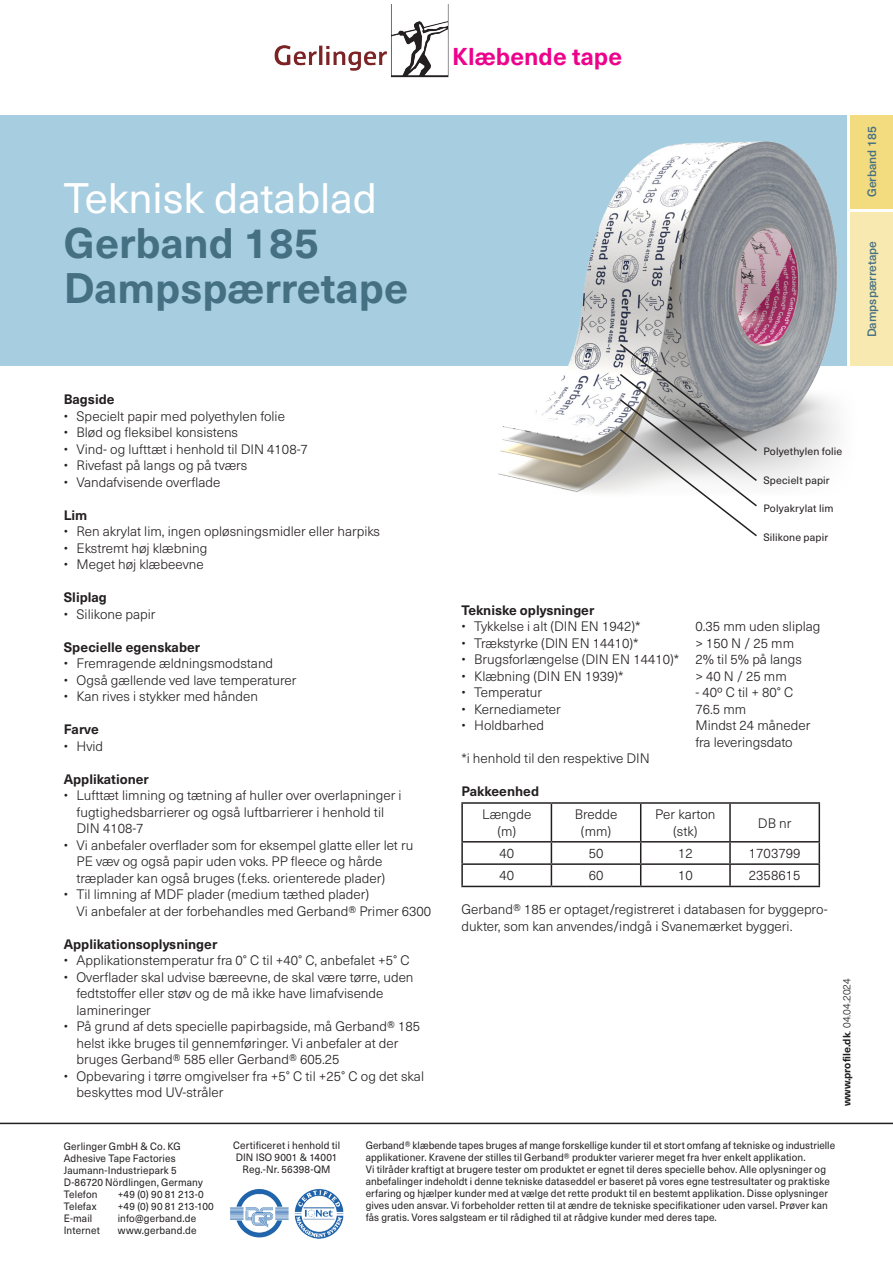
<style>
.page{position:relative;width:893px;height:1263px;background:#fff}
.page>*{position:absolute;margin:0;border:0;box-sizing:border-box;transform-origin:0 0}
.t1{font:700 42px "Neue Haas Unica W1 G";color:#456f82}
.t2{font:42px "Neue Haas Unica W1 G";color:#fff}
.t3{font:700 24px "Neue Haas Unica W1 G";color:#ed028c}
.t4{font:300 13.5px/16.5px "Neue Haas Unica W1 G";color:#231f20}
.t5{font:700 13.5px "Neue Haas Unica W1 G";color:#231f20}
.t6{font:500 12px "Neue Haas Unica W1 G";color:#456f82}
.t7{font:10.5px/12px "Neue Haas Unica W1 G";letter-spacing:.01em;color:#231f20;scale:.95 1}
.t8{font:10.5px "Neue Haas Unica W1 G";letter-spacing:.01em;color:#231f20}
.PF_skema_brød{font:700 10.5px "Neue Haas Unica W1 G";letter-spacing:-.005em;color:#231f20}
.t9{font:10.5px "Neue Haas Unica W1 G";letter-spacing:-.015em;color:#231f20;scale:.95 1}
.s1{font-weight:300}
</style>
<div class="page">
<div style="left:0;top:115px;width:846px;height:251px;background:#a7cde0"></div>
<img style="left:274px;top:4px;width:175px;height:74px">
<img style="left:498px;top:137px;width:361px;height:356px">
<svg style="left:618px;top:342px;width:140px;height:195px"></svg>
<hr style="left:0;top:1123px;width:893px;height:1px;background:#231f20">
<hr style="left:461px;top:802px;width:90px;height:2px;background:#231f20">
<hr style="left:461px;top:804px;width:2px;height:37px;background:#231f20">
<hr style="left:551px;top:802px;width:90px;height:2px;background:#231f20">
<hr style="left:551px;top:804px;width:1px;height:37px;background:#231f20">
<hr style="left:641px;top:802px;width:89px;height:2px;background:#231f20">
<hr style="left:640px;top:804px;width:1px;height:37px;background:#231f20">
<hr style="left:730px;top:802px;width:90px;height:2px;background:#231f20">
<hr style="left:729px;top:804px;width:2px;height:37px;background:#231f20">
<hr style="left:819px;top:804px;width:1px;height:37px;background:#231f20">
<hr style="left:461px;top:841px;width:90px;height:1px;background:#231f20">
<hr style="left:461px;top:842px;width:2px;height:21px;background:#231f20">
<hr style="left:551px;top:841px;width:90px;height:1px;background:#231f20">
<hr style="left:641px;top:841px;width:89px;height:1px;background:#231f20">
<hr style="left:730px;top:841px;width:90px;height:1px;background:#231f20">
<hr style="left:729px;top:842px;width:2px;height:21px;background:#231f20">
<hr style="left:461px;top:863px;width:90px;height:2px;background:#231f20">
<hr style="left:461px;top:865px;width:2px;height:21px;background:#231f20">
<hr style="left:551px;top:863px;width:90px;height:2px;background:#231f20">
<svg style="left:551px;top:842px;width:1px;height:44px"></svg>
<hr style="left:641px;top:863px;width:89px;height:2px;background:#231f20">
<svg style="left:640px;top:842px;width:1px;height:44px"></svg>
<hr style="left:730px;top:863px;width:90px;height:2px;background:#231f20">
<hr style="left:729px;top:865px;width:2px;height:21px;background:#231f20">
<svg style="left:819px;top:842px;width:1px;height:44px"></svg>
<hr style="left:461px;top:886px;width:90px;height:1px;background:#231f20">
<hr style="left:551px;top:886px;width:90px;height:1px;background:#231f20">
<hr style="left:641px;top:886px;width:89px;height:1px;background:#231f20">
<hr style="left:730px;top:886px;width:90px;height:1px;background:#231f20">
<div style="left:850px;top:115px;width:43px;height:93px;background:#f3dc80"></div>
<div style="left:850px;top:213px;width:43px;height:153px;background:#f7e9b0"></div>
<img style="left:230px;top:1189px;width:114px;height:50px">
<p class="t2" style="left:64px;top:167px;width:315px">Teknisk datablad</p>
<p class="t1" style="left:64px;top:211px;width:257px">Gerband 185</p>
<p class="t1" style="left:64px;top:256px;width:346px">Dampspærretape</p>
<p class="t3" style="left:452px;top:38px;width:172px">Klæbende tape</p>
<p class="t6" style="left:863px;top:197px;width:73px;rotate:-90deg">Gerband 185</p>
<p class="t6" style="left:863px;top:337px;width:98px;rotate:-90deg">Dampspærretape</p>
<p class="t5" style="left:64px;top:389px;width:52px">Bagside</p>
<p class="t4" style="left:64px;top:407px;width:223px">• Specielt papir med polyethylen folie</p>
<p class="t4" style="left:64px;top:423px;width:176px">• Blød og fleksibel konsistens</p>
<p class="t4" style="left:64px;top:440px;width:246px">• Vind- og lufttæt i henhold til DIN 4108-7</p>
<p class="t4" style="left:64px;top:456px;width:185px">• Rivefast på langs og på tværs</p>
<p class="t4" style="left:64px;top:473px;width:158px">• Vandafvisende overflade</p>
<p class="t5" style="left:64px;top:504px;width:25px">Lim</p>
<p class="t4" style="left:64px;top:522px;width:318px">• Ren akrylat lim, ingen opløsningsmidler eller harpiks</p>
<p class="t4" style="left:64px;top:539px;width:145px">• Ekstremt høj klæbning</p>
<p class="t4" style="left:64px;top:555px;width:142px">• Meget høj klæbeevne</p>
<p class="t5" style="left:64px;top:587px;width:45px">Sliplag</p>
<p class="t4" style="left:64px;top:605px;width:93px">• Silikone papir</p>
<p class="t5" style="left:64px;top:636px;width:138px">Specielle egenskaber</p>
<p class="t4" style="left:64px;top:654px;width:211px">• Fremragende ældningsmodstand</p>
<p class="t4" style="left:64px;top:671px;width:234px">• Også gællende ved lave temperaturer</p>
<p class="t4" style="left:64px;top:687px;width:196px">• Kan rives i stykker med hånden</p>
<p class="t5" style="left:64px;top:719px;width:37px">Farve</p>
<p class="t4" style="left:64px;top:737px;width:41px">• Hvid</p>
<p class="t5" style="left:64px;top:768px;width:87px">Applikationer</p>
<p class="t4" style="left:77px;top:786px;width:327px;text-indent:-13px">• Lufttæt limning og tætning af huller over overlapninger i fugtighedsbarrierer og også luftbarrierer i henhold til<br>DIN 4108-7</p>
<p class="t4" style="left:77px;top:836px;width:338px;text-indent:-13px">• Vi anbefaler overflader som for eksempel glatte eller let ru<br>PE væv og også papir uden voks. PP fleece og hårde træplader kan også bruges (f.eks. orienterede plader)</p>
<p class="t4" style="left:77px;top:885px;width:356px;text-indent:-13px">• Til limning af MDF plader (medium tæthed plader)<br>Vi anbefaler at der forbehandles med Gerband® Primer 6300</p>
<p class="t5" style="left:64px;top:933px;width:155px">Applikationsoplysninger</p>
<p class="t4" style="left:64px;top:951px;width:347px">• Applikationstemperatur fra 0° C til +40° C, anbefalet +5° C</p>
<p class="t4" style="left:77px;top:968px;width:339px;text-indent:-13px">• Overflader skal udvise bæreevne, de skal være tørre, uden fedtstoffer eller støv og de må ikke have limafvisende lamineringer</p>
<p class="t4" style="left:77px;top:1017px;width:345px;text-indent:-13px">• På grund af dets specielle papirbagside, må Gerband® 185 helst ikke bruges til gennemføringer. Vi anbefaler at der bruges Gerband® 585 eller Gerband® 605.25</p>
<p class="t4" style="left:77px;top:1067px;width:349px;text-indent:-13px">• Opbevaring i tørre omgivelser fra +5° C til +25° C og det skal beskyttes mod UV-stråler</p>
<p class="t8" style="left:763px;top:444px;width:81px">Polyethylen folie</p>
<p class="t8" style="left:763px;top:472px;width:68px">Specielt papir</p>
<p class="t8" style="left:763px;top:501px;width:72px">Polyakrylat lim</p>
<p class="t8" style="left:763px;top:529px;width:66px">Silikone papir</p>
<p class="t5" style="left:461px;top:600px;width:134px">Tekniske oplysninger</p>
<p class="t4" style="left:461px;top:617px;width:181px">• Tykkelse i alt (DIN EN 1942)*</p>
<p class="t4" style="left:695px;top:617px;width:127px">0.35 mm uden sliplag</p>
<p class="t4" style="left:461px;top:634px;width:179px">• Trækstyrke (DIN EN 14410)*</p>
<p class="t4" style="left:695px;top:634px;width:100px">&gt; 150 N / 25 mm</p>
<p class="t4" style="left:461px;top:650px;width:342px">• Brugsforlængelse (DIN EN 14410)* 2% til 5% på langs</p>
<p class="t4" style="left:461px;top:667px;width:164px">• Klæbning (DIN EN 1939)*</p>
<p class="t4" style="left:695px;top:667px;width:93px">&gt; 40 N / 25 mm</p>
<p class="t4" style="left:461px;top:683px;width:82px">• Temperatur</p>
<p class="t4" style="left:695px;top:683px;width:99px">- 40º C til + 80° C</p>
<p class="t4" style="left:461px;top:700px;width:101px">• Kernediameter</p>
<p class="t4" style="left:695px;top:700px;width:52px">76.5 mm</p>
<p class="t4" style="left:461px;top:716px;width:84px">• Holdbarhed</p>
<p class="t4" style="left:695px;top:716px;width:117px">Mindst 24 måneder fra leveringsdato</p>
<p class="t4" style="left:461px;top:749px;width:190px">*i henhold til den respektive DIN</p>
<p class="t5" style="left:461px;top:781px;width:79px">Pakkeenhed</p>
<p class="t4" style="left:482px;top:806px;width:51px;text-align:center">Længde (m)</p>
<p class="t4" style="left:575px;top:806px;width:44px;text-align:center">Bredde (mm)</p>
<p class="t4" style="left:655px;top:806px;width:62px;text-align:center">Per karton (stk)</p>
<p class="t4" style="left:758px;top:814px;width:35px">DB nr</p>
<p class="t4" style="left:499px;top:844px;width:16px">40</p>
<p class="t4" style="left:589px;top:844px;width:16px">50</p>
<p class="t4" style="left:678px;top:844px;width:16px">12</p>
<p class="t4" style="left:749px;top:844px;width:53px">1703799</p>
<p class="t4" style="left:499px;top:867px;width:16px">40</p>
<p class="t4" style="left:589px;top:867px;width:16px">60</p>
<p class="t4" style="left:678px;top:867px;width:16px">10</p>
<p class="t4" style="left:749px;top:867px;width:53px">2358615</p>
<p class="t4" style="left:461px;top:900px;width:368px">Gerband® 185 er optaget/registreret i databasen for byggepro&shy;dukter, som kan anvendes/indgå i Svanemærket byggeri.</p>
<p class="PF_skema_brød" style="left:839px;top:1106px;width:130px;rotate:-90deg">www.profile.dk<span class="s1">. 04.04.2024</span></p>
<p class="t7" style="left:64px;top:1140px;width:125px">Gerlinger GmbH &amp; Co. KG</p>
<p class="t7" style="left:64px;top:1152px;width:119px">Adhesive Tape Factories</p>
<p class="t7" style="left:64px;top:1164px;width:120px">Jaumann-Industriepark 5</p>
<p class="t7" style="left:64px;top:1176px;width:148px">D-86720 Nördlingen, Germany</p>
<p class="t7" style="left:64px;top:1188px;width:37px">Telefon</p>
<p class="t7" style="left:118px;top:1188px;width:92px">+49 (0) 90 81 213-0</p>
<p class="t7" style="left:64px;top:1200px;width:36px">Telefax</p>
<p class="t9" style="left:118px;top:1198px;width:103px">+49 (0) 90 81 213-100</p>
<p class="t7" style="left:64px;top:1212px;width:32px">E-mail</p>
<p class="t7" style="left:118px;top:1212px;width:84px">info@gerband.de</p>
<p class="t7" style="left:64px;top:1224px;width:40px">Internet</p>
<p class="t7" style="left:118px;top:1224px;width:84px">www.gerband.de</p>
<p class="t7" style="left:233px;top:1139px;width:114px">Certificeret i henhold til</p>
<p class="t7" style="left:236px;top:1151px;width:109px">DIN ISO 9001 &amp; 14001</p>
<p class="t7" style="left:243px;top:1163px;width:94px">Reg.-Nr. 56398-QM</p>
<p class="t7" style="left:366px;top:1139px;width:496px">Gerband® klæbende tapes bruges af mange forskellige kunder til et stort omfang af tekniske og industrielle applikationer. Kravene der stilles til Gerband® produkter varierer meget fra hver enkelt applikation.<br>Vi tilråder kraftigt at brugere tester om produktet er egnet til deres specielle behov. Alle oplysninger og anbefalinger indeholdt i denne tekniske dataseddel er baseret på vores egne testresultater og praktiske erfaring og hjælper kunder med at vælge det rette produkt til en bestemt applikation. Disse oplysninger gives uden ansvar. Vi forbeholder retten til at ændre de tekniske specifikationer uden varsel. Prøver kan fås gratis. Vores salgsteam er til rådighed til at rådgive kunder med deres tape.</p>
</div>
